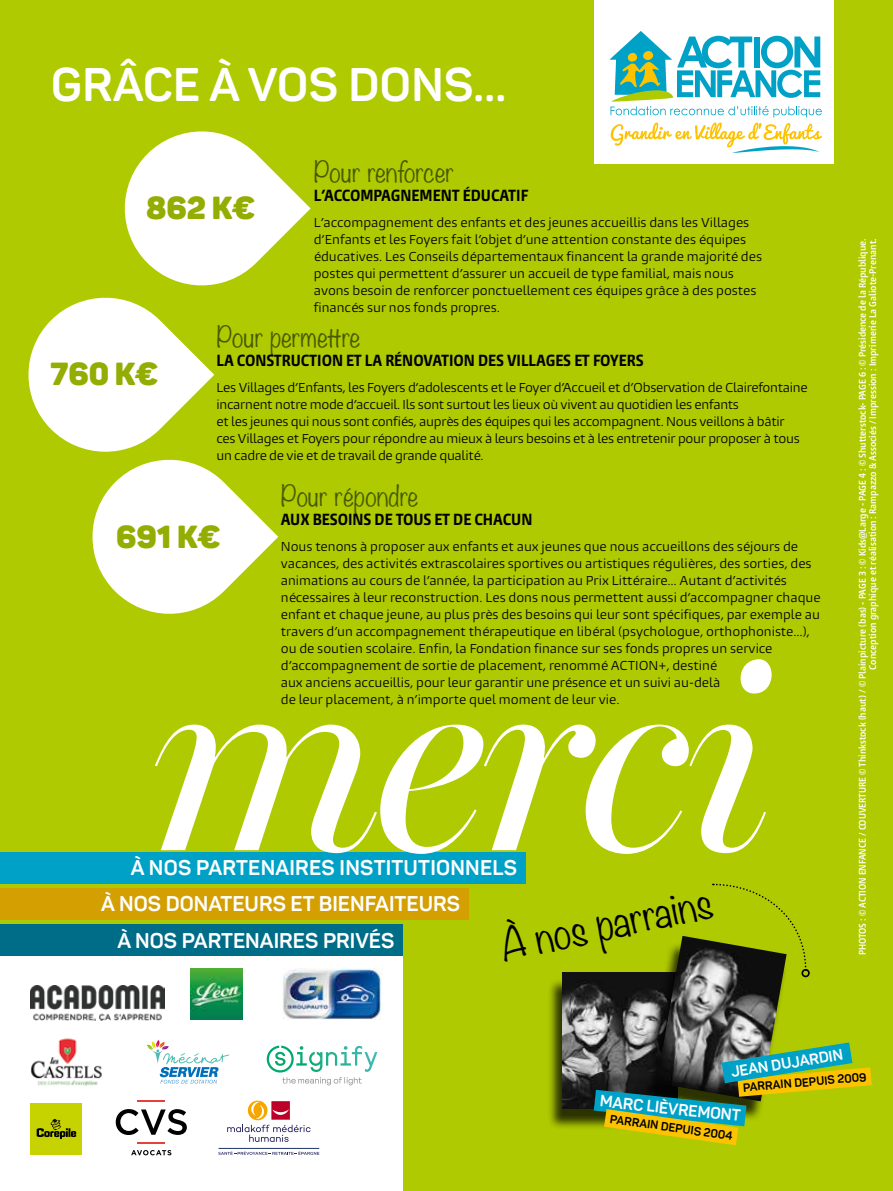
<style>
.page{position:relative;width:893px;height:1191px;background:#afca00}
.page>*{position:absolute;margin:0;border:0;box-sizing:border-box;transform-origin:0 0}
.t1{font:italic 269.85px "Miller Banner";letter-spacing:-.02em;color:#fff}
.t2{font:700 46.5px "Panton";letter-spacing:.01em;color:#fff}
.t3{font:300 39.6px "Noteworthy";color:#000}
.t4{font:900 31.5px "Panton";letter-spacing:-.005em;color:#94ad03}
.t5{font:300 25.5px "Noteworthy";letter-spacing:-.005em;color:#485900}
.t6{font:700 21px "Panton";color:#fff}
.t7{font:700 16.2px "Panton";color:#fff}
.t8{font:700 15.3px "Panton";color:#fff}
.t9{font:700 condensed 15px "Burlingame Pro";color:#000}
.t10{font:12px/17px "Burlingame Pro";color:#000}
.t11{font:12px/17px "Burlingame Pro";letter-spacing:-.02em;color:#000}
.t12{font:700 11.85px "Panton";color:#000}
.t13{font:600 condensed 9px/10.5px "Burlingame Pro";color:#fff;text-align:right}
</style>
<div class="page">
<div style="left:0;top:946px;width:403px;height:245px;background:#fff"></div>
<img style="left:191px;top:968px;width:51px;height:51px">
<div style="left:31px;top:1103px;width:51px;height:51px;background:#c7d300"></div>
<svg style="left:37px;top:1119px;width:39px;height:20px"></svg>
<img style="left:282px;top:968px;width:100px;height:51px">
<img style="left:31px;top:985px;width:134px;height:35px">
<svg style="left:147px;top:1040px;width:82px;height:43px"></svg>
<img style="left:30px;top:1038px;width:72px;height:48px">
<svg style="left:267px;top:1045px;width:108px;height:40px"></svg>
<hr style="left:138px;top:1100px;width:27px;height:2px;background:#e84039">
<svg style="left:138px;top:1142px;width:27px;height:1px"></svg>
<svg style="left:116px;top:1109px;width:71px;height:26px"></svg>
<svg style="left:131px;top:1150px;width:40px;height:5px"></svg>
<svg style="left:227px;top:1100px;width:84px;height:42px"></svg>
<svg style="left:218px;top:1151px;width:101px;height:3px"></svg>
<hr style="left:219px;top:1148px;width:100px;height:1px;background:#1f336c">
<div style="left:547px;top:977px;width:132px;height:153px;background:#000;opacity:.75"></div>
<img style="left:562px;top:973px;width:80px;height:135px">
<div style="left:642px;top:941px;width:145px;height:181px;background:#000;opacity:.75"></div>
<img style="left:656px;top:935px;width:131px;height:107px">
<div style="left:594px;top:0;width:239px;height:163px;background:#fff"></div>
<svg style="left:609px;top:31px;width:213px;height:86px"></svg>
<svg style="left:611px;top:123px;width:211px;height:30px"></svg>
<div style="left:0;top:924px;width:403px;height:32px;background:#006d88"></div>
<div style="left:0;top:888px;width:469px;height:32px;background:#d49f00"></div>
<div style="left:0;top:851px;width:526px;height:32px;background:#00a1c6"></div>
<svg style="left:28px;top:131px;width:283px;height:483px"></svg>
<div style="left:95px;top:462px;width:149px;height:149px;background:#fff;border-radius:50%"></div>
<svg style="left:713px;top:883px;width:94px;height:87px"></svg>
<div style="left:801px;top:969px;width:9px;height:8px;border:2px solid #000;border-radius:50%"></div>
<svg style="left:594px;top:1042px;width:278px;height:103px"></svg>
<h2 class="t2" style="left:51px;top:56px;width:457px">GRÂCE À VOS DONS…</h2>
<h3 class="t5" style="left:314px;top:149px;width:142px">Pour renforcer</h3>
<p class="t9" style="left:314px;top:186px;width:216px">L’ACCOMPAGNEMENT ÉDUCATIF</p>
<p class="t10" style="left:314px;top:214px;width:450px">L’accompagnement des enfants et des jeunes accueillis dans les Villages d’Enfants et les Foyers fait l’objet d’une attention constante des équipes éducatives. Les Conseils départementaux financent la grande majorité des postes qui permettent d’assurer un accueil de type familial, mais nous avons besoin de renforcer ponctuellement ces équipes grâce à des postes financés sur nos fonds propres.</p>
<h3 class="t5" style="left:216px;top:314px;width:145px">Pour permettre</h3>
<p class="t9" style="left:216px;top:351px;width:429px">LA CONSTRUCTION ET LA RÉNOVATION DES VILLAGES ET FOYERS</p>
<p class="t11" style="left:216px;top:379px;width:593px">Les Villages d’Enfants, les Foyers d’adolescents et le Foyer d’Accueil et d’Observation de Clairefontaine incarnent notre mode d’accueil. Ils sont surtout les lieux où vivent au quotidien les enfants<br>et les jeunes qui nous sont confiés, auprès des équipes qui les accompagnent. Nous veillons à bâtir<br>ces Villages et Foyers pour répondre au mieux à leurs besoins et à les entretenir pour proposer à tous un cadre de vie et de travail de grande qualité.</p>
<h3 class="t5" style="left:281px;top:473px;width:139px">Pour répondre</h3>
<p class="t9" style="left:281px;top:510px;width:253px">AUX BESOINS DE TOUS ET DE CHACUN</p>
<p class="t10" style="left:281px;top:538px;width:541px">Nous tenons à proposer aux enfants et aux jeunes que nous accueillons des séjours de vacances, des activités extrascolaires sportives ou artistiques régulières, des sorties, des animations au cours de l’année, la participation au Prix Littéraire… Autant d’activités nécessaires à leur reconstruction. Les dons nous permettent aussi d’accompagner chaque enfant et chaque jeune, au plus près des besoins qui leur sont spécifiques, par exemple au travers d’un accompagnement thérapeutique en libéral (psychologue, orthophoniste…), ou de soutien scolaire. Enfin, la Fondation finance sur ses fonds propres un service d’accompagnement de sortie de placement, renommé ACTION+, destiné<br>aux anciens accueillis, pour leur garantir une présence et un suivi au-delà<br>de leur placement, à n’importe quel moment de leur vie.</p>
<h3 class="t4" style="left:146px;top:188px;width:111px">862 K€</h3>
<h3 class="t4" style="left:51px;top:354px;width:110px">760 K€</h3>
<h3 class="t4" style="left:116px;top:516px;width:106px">691 K€</h3>
<h1 class="t1" style="left:149px;top:598px;width:624px">merci</h1>
<h3 class="t6" style="left:131px;top:854px;width:388px">À NOS PARTENAIRES INSTITUTIONNELS</h3>
<h3 class="t6" style="left:101px;top:891px;width:360px">À NOS DONATEURS ET BIENFAITEURS</h3>
<h3 class="t6" style="left:117px;top:927px;width:278px">À NOS PARTENAIRES PRIVÉS</h3>
<h3 class="t3" style="left:494px;top:912px;width:217px;rotate:-12deg">À nos parrains</h3>
<p class="t13" style="left:857px;top:955px;width:718px;rotate:-90deg">PHOTOS : © ACTION ENFANCE / COUVERTURE © Thinkstock (haut) / © Plainpicture (bas) - PAGE 3 : © Kids@Large - PAGE 4 : © Shutterstock- PAGE 6 : © Présidence de la République.<br>Conception graphique et réalisation : Rampazzo &amp; Associés / Impression : Imprimerie La Galiote-Prenant.</p>
<p class="t8" style="left:730px;top:1062px;width:115px;rotate:-9deg">JEAN DUJARDIN</p>
<p class="t12" style="left:742px;top:1080px;width:125px;rotate:-5deg">PARRAIN DEPUIS 2009</p>
<h3 class="t7" style="left:601px;top:1090px;width:143px;rotate:6deg">MARC LIÈVREMONT</h3>
<p class="t12" style="left:611px;top:1111px;width:125px;rotate:8deg">PARRAIN DEPUIS 2004</p>
</div>
